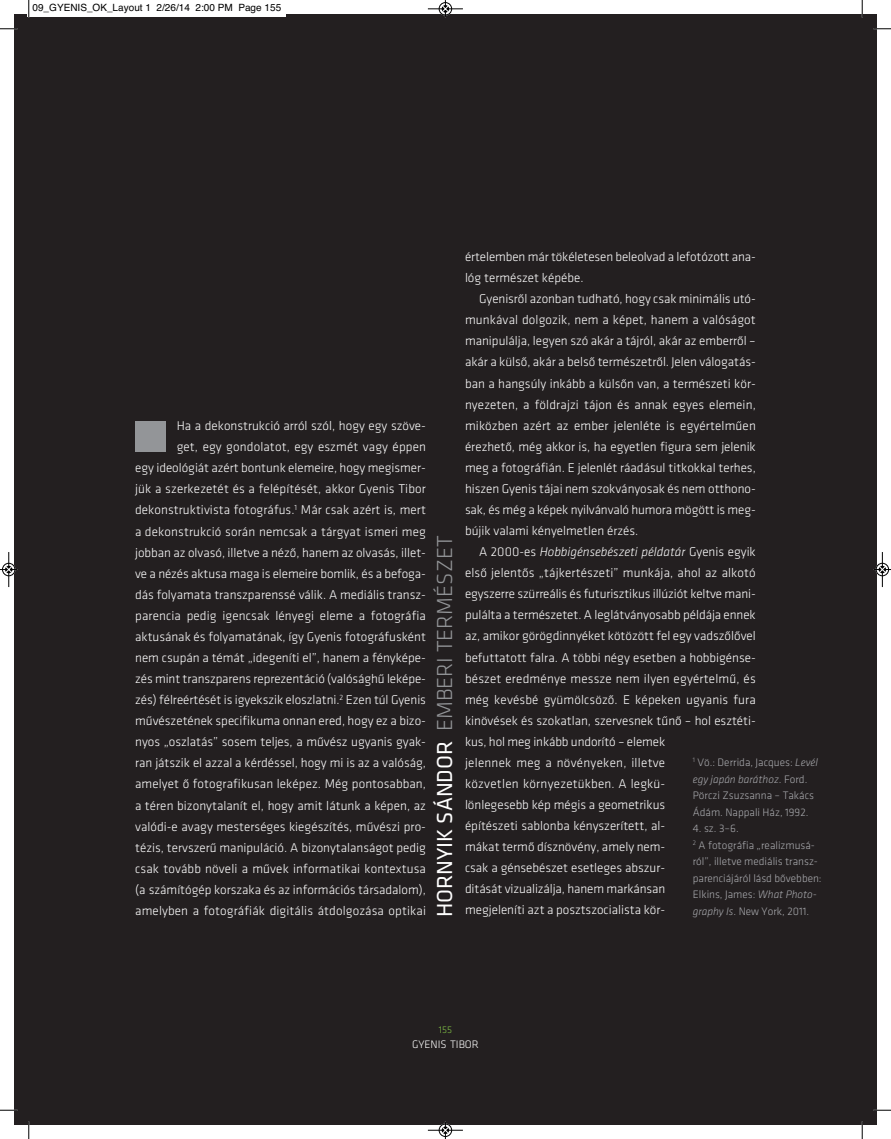
<style>
.page{position:relative;width:891px;height:1139px;background:#fff}
.page>*{position:absolute;margin:0;border:0;box-sizing:border-box;transform-origin:0 0}
.t1{font:22.5px "Klavika H Light";color:#939598}
.t2{font:13.12px/21.1px "Klavika H Light";color:#fff}
.t3{font:11.25px/16.5px "Klavika H Light";color:#a8a9ad}
.t4{font:11.25px "Klavika H Light";color:#fff}
.t5{font:10px "Helvetica";color:#000}
.t6{font:10px "Klavika H Light";color:#83c447}
.s1{font-family:"Klavika H Regular";color:#fff}
.s2{font-style:italic}
</style>
<div class="page">
<div style="left:15px;top:15px;width:861px;height:1109px;background:#231f20"></div>
<div style="left:135px;top:422px;width:30px;height:30px;background:#939598"></div>
<div style="left:28px;top:0;width:258px;height:16px;background:#fff"></div>
<svg style="left:28px;top:0;width:2px;height:18px"></svg>
<svg style="left:0;top:28px;width:18px;height:2px"></svg>
<svg style="left:861px;top:0;width:1px;height:18px"></svg>
<svg style="left:873px;top:28px;width:17px;height:2px"></svg>
<svg style="left:28px;top:1121px;width:2px;height:17px"></svg>
<svg style="left:0;top:1109px;width:18px;height:1px"></svg>
<svg style="left:861px;top:1121px;width:1px;height:17px"></svg>
<svg style="left:873px;top:1109px;width:17px;height:1px"></svg>
<div style="left:438px;top:2px;width:14px;height:13px;border:1px solid #fff;border-radius:50%"></div>
<hr style="left:428px;top:9px;width:34px;height:1px;background:#000">
<div style="left:439px;top:2px;width:12px;height:13px;border:1px solid #000;border-radius:50%"></div>
<svg style="left:442px;top:0;width:6px;height:18px"></svg>
<div style="left:438px;top:1123px;width:14px;height:13px;border:1px solid #fff;border-radius:50%"></div>
<hr style="left:428px;top:1129px;width:34px;height:1px;background:#000">
<div style="left:439px;top:1123px;width:12px;height:13px;border:1px solid #000;border-radius:50%"></div>
<svg style="left:442px;top:1121px;width:6px;height:17px"></svg>
<div style="left:2px;top:562px;width:13px;height:14px;border:1px solid #fff;border-radius:50%"></div>
<hr style="left:9px;top:552px;width:1px;height:35px;background:#000">
<div style="left:2px;top:563px;width:13px;height:13px;border:1px solid #000;border-radius:50%"></div>
<svg style="left:0;top:566px;width:18px;height:6px"></svg>
<div style="left:875px;top:562px;width:13px;height:14px;border:1px solid #fff;border-radius:50%"></div>
<hr style="left:881px;top:552px;width:1px;height:35px;background:#000">
<div style="left:875px;top:563px;width:13px;height:13px;border:1px solid #000;border-radius:50%"></div>
<svg style="left:873px;top:566px;width:17px;height:6px"></svg>
<p class="t5" style="left:32px;top:2px;width:250px">09_GYENIS_OK_Layout 1 2/26/14 2:00 PM Page 155</p>
<p class="t2" style="left:135px;top:416px;width:292px;text-align:right">Ha a dekonstrukció arról szól, hogy egy szöve-<br>get, egy gondolatot, egy eszmét vagy éppen<br>egy ideológiát azért bontunk elemeire, hogy megismer&shy;jük a szerkezetét és a felépítését, akkor Gyenis Tibor dekonstruktivista fotográfus.<sup>1</sup> Már csak azért is, mert a dekonstrukció során nemcsak a tárgyat ismeri meg jobban az olvasó, illetve a nézô, hanem az olvasás, illet&shy;ve a nézés aktusa maga is elemeire bomlik, és a befoga&shy;dás folyamata transzparenssé válik. A mediális transz&shy;parencia pedig igencsak lényegi eleme a fotográfia aktusának és folyamatának, így Gyenis fotográfusként nem csupán a témát „idegeníti el”, hanem a fényképe&shy;zés mint transzparens reprezentáció (valósághû leképe&shy;zés) félreértését is igyekszik eloszlatni.<sup>2</sup> Ezen túl Gyenis mûvészetének specifikuma onnan ered, hogy ez a bizo&shy;nyos „oszlatás” sosem teljes, a mûvész ugyanis gyak&shy;ran játszik el azzal a kérdéssel, hogy mi is az a valóság, amelyet ô fotografikusan leképez. Még pontosabban, a téren bizonytalanít el, hogy amit látunk a képen, az valódi-e avagy mesterséges kiegészítés, mûvészi pro&shy;tézis, tervszerû manipuláció. A bizonytalanságot pedig csak tovább növeli a mûvek informatikai kontextusa (a számítógép korszaka és az információs társadalom), amelyben a fotográfiák digitális átdolgozása optikai</p>
<h1 class="t1" style="left:437px;top:917px;width:383px;rotate:-90deg"><span class="s1">HORNYIK SÁNDOR</span> EMBERI TERMÉSZET</h1>
<p class="t2" style="left:465px;top:247px;width:292px">értelemben már tökéletesen beleolvad a lefotózott ana&shy;lóg természet képébe.</p>
<p class="t2" style="left:465px;top:289px;width:292px;text-align:justify;text-indent:14px">Gyenisrôl azonban tudható, hogy csak minimális utó&shy;munkával dolgozik, nem a képet, hanem a valóságot manipulálja, legyen szó akár a tájról, akár az emberrôl – akár a külsô, akár a belsô természetrôl. Jelen válogatás&shy;ban a hangsúly inkább a külsôn van, a természeti kör&shy;nyezeten, a földrajzi tájon és annak egyes elemein, miközben azért az ember jelenléte is egyértelmûen érezhetô, még akkor is, ha egyetlen figura sem jelenik meg a fotográfián. E jelenlét ráadásul titkokkal terhes, hiszen Gyenis tájai nem szokványosak és nem otthono&shy;sak, és még a képek nyilvánvaló humora mögött is meg&shy;bújik valami kényelmetlen érzés.</p>
<p class="t2" style="left:465px;top:542px;width:292px;text-indent:14px">A 2000-es <span class="s2">Hobbigénsebészeti példatár</span> Gyenis egyik elsô jelentôs „tájkertészeti” munkája, ahol az alkotó egyszerre szürreális és futurisztikus illúziót keltve mani&shy;pulálta a természetet. A leglátványosabb példája ennek az, amikor görögdinnyéket kötözött fel egy vadszôlôvel befuttatott falra. A többi négy esetben a hobbigénse&shy;bészet eredménye messze nem ilyen egyértelmû, és még kevésbé gyümölcsözô. E képeken ugyanis fura kinövések és szokatlan, szervesnek tûnô – hol esztéti&shy;kus, hol meg inkább undorító – elemek<br>jelennek meg a növényeken, illetve<br>közvetlen környezetükben. A legkü-<br>lönlegesebb kép mégis a geometrikus<br>építészeti sablonba kényszerített, al-<br>mákat termô dísznövény, amely nem-<br>csak a génsebészet esetleges abszur-<br>ditását vizualizálja, hanem markánsan</p>
<p class="t3" style="left:692px;top:755px;width:127px"><sup>1</sup> Vö.: Derrida, Jacques: <span class="s2">Levél egy japán baráthoz</span>. Ford.<br>Pörczi Zsuzsanna – Takács<br>Ádám. Nappali Ház, 1992.</p>
<p class="t3" style="left:692px;top:821px;width:130px">4. sz. 3–6.<br><sup>2</sup> A fotográfia „realizmusá&shy;ról”, illetve mediális transz&shy;parenciájáról lásd bôvebben:<br>Elkins, James: <span class="s2">What Photo&shy;graphy Is</span>. New York, 2011.</p>
<p class="t2" style="left:465px;top:900px;width:202px">megjeleníti azt a posztszocialista kör-</p>
<p class="t6" style="left:439px;top:1026px;width:15px">155</p>
<p class="t4" style="left:412px;top:1039px;width:68px">GYENIS TIBOR</p>
</div>
